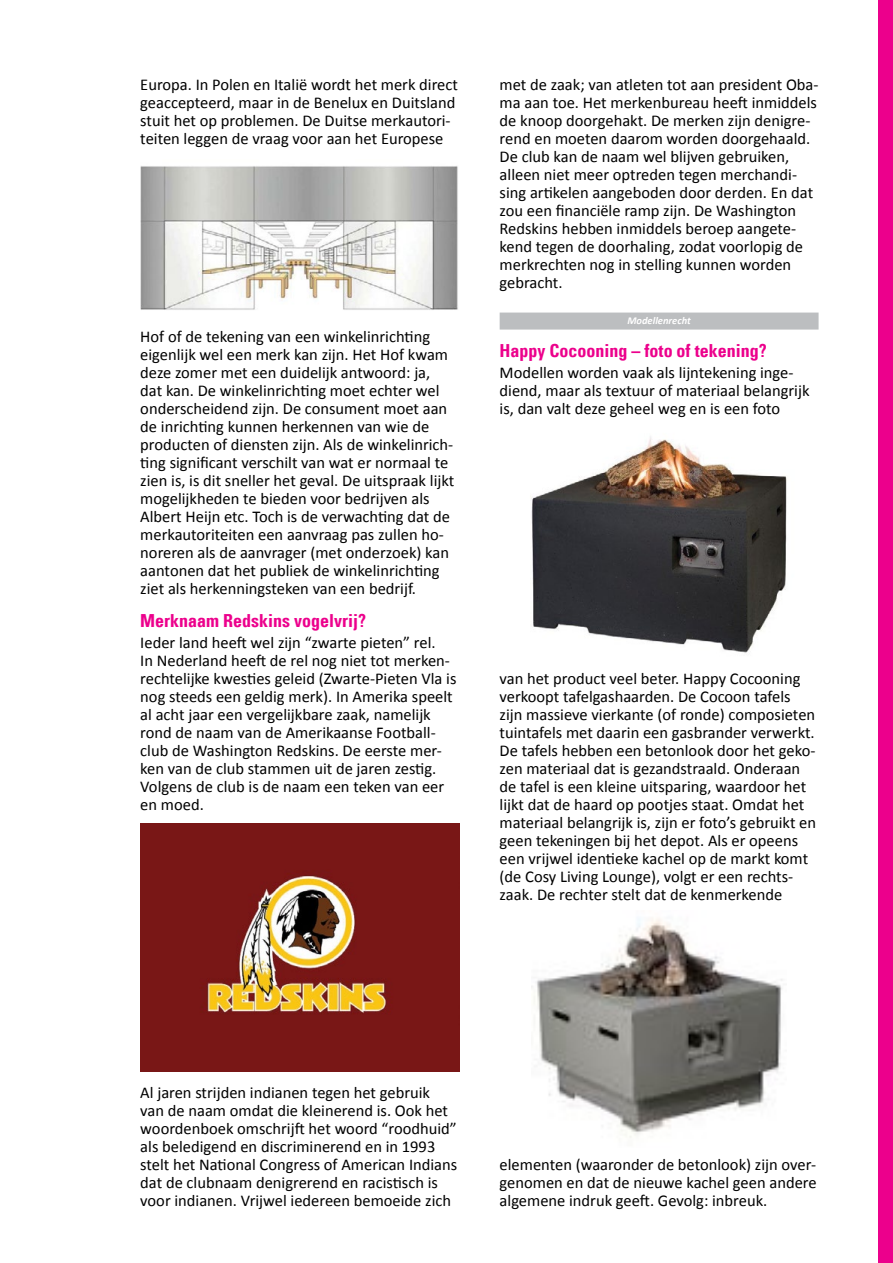
<style>
.page{position:relative;width:893px;height:1263px;background:#fff}
.page>*{position:absolute;margin:0;border:0;box-sizing:border-box;transform-origin:0 0}
.t1{font:700 condensed 18px "Univers LT";color:#ec008c}
.t2{font:16.5px/18px "Calibri";color:#000}
.t3{font:italic 700 10.5px "Calibri";color:#fff}
</style>
<div class="page">
<div style="left:878px;top:0;width:15px;height:1263px;background:#ec008c"></div>
<div style="left:500px;top:313px;width:319px;height:17px;background:#bcbec0"></div>
<img style="left:140px;top:166px;width:318px;height:144px">
<img style="left:140px;top:824px;width:319px;height:247px">
<img style="left:531px;top:436px;width:256px;height:217px">
<img style="left:531px;top:918px;width:252px;height:220px">
<p class="t2" style="left:140px;top:76px;width:319px">Europa. In Polen en Italië wordt het merk direct geaccepteerd, maar in de Benelux en Duitsland stuit het op problemen. De Duitse merkautori&shy;teiten leggen de vraag voor aan het Europese</p>
<p class="t2" style="left:140px;top:328px;width:315px">Hof of de tekening van een winkelinrichting eigenlijk wel een merk kan zijn. Het Hof kwam deze zomer met een duidelijk antwoord: ja, dat kan. De winkelinrichting moet echter wel onderscheidend zijn. De consument moet aan de inrichting kunnen herkennen van wie de producten of diensten zijn. Als de winkelinrich&shy;ting significant verschilt van wat er normaal te zien is, is dit sneller het geval. De uitspraak lijkt mogelijkheden te bieden voor bedrijven als Albert Heijn etc. Toch is de verwachting dat de merkautoriteiten een aanvraag pas zullen ho&shy;noreren als de aanvrager (met onderzoek) kan aantonen dat het publiek de winkelinrichting ziet als herkenningsteken van een bedrijf.</p>
<p class="t1" style="left:140px;top:610px;width:227px">Merknaam Redskins vogelvrij?</p>
<p class="t2" style="left:140px;top:634px;width:318px">Ieder land heeft wel zijn “zwarte pieten” rel.<br>In Nederland heeft de rel nog niet tot merken&shy;rechtelijke kwesties geleid (Zwarte-Pieten Vla is nog steeds een geldig merk). In Amerika speelt al acht jaar een vergelijkbare zaak, namelijk rond de naam van de Amerikaanse Football&shy;club de Washington Redskins. De eerste mer&shy;ken van de club stammen uit de jaren zestig.<br>Volgens de club is de naam een teken van eer en moed.</p>
<p class="t2" style="left:500px;top:76px;width:320px">met de zaak; van atleten tot aan president Oba&shy;ma aan toe. Het merkenbureau heeft inmiddels de knoop doorgehakt. De merken zijn denigre&shy;rend en moeten daarom worden doorgehaald.<br>De club kan de naam wel blijven gebruiken, alleen niet meer optreden tegen merchandi&shy;sing artikelen aangeboden door derden. En dat zou een financiële ramp zijn. De Washington Redskins hebben inmiddels beroep aangete&shy;kend tegen de doorhaling, zodat voorlopig de merkrechten nog in stelling kunnen worden gebracht.</p>
<p class="t3" style="left:627px;top:314px;width:65px">Modellenrecht</p>
<p class="t1" style="left:500px;top:340px;width:268px">Happy Cocooning – foto of tekening?</p>
<p class="t2" style="left:500px;top:364px;width:311px">Modellen worden vaak als lijntekening inge&shy;diend, maar als textuur of materiaal belangrijk is, dan valt deze geheel weg en is een foto</p>
<p class="t2" style="left:500px;top:670px;width:318px">van het product veel beter. Happy Cocooning verkoopt tafelgashaarden. De Cocoon tafels zijn massieve vierkante (of ronde) composieten tuintafels met daarin een gasbrander verwerkt.<br>De tafels hebben een betonlook door het geko&shy;zen materiaal dat is gezandstraald. Onderaan de tafel is een kleine uitsparing, waardoor het lijkt dat de haard op pootjes staat. Omdat het materiaal belangrijk is, zijn er foto’s gebruikt en geen tekeningen bij het depot. Als er opeens een vrijwel identieke kachel op de markt komt (de Cosy Living Lounge), volgt er een rechts&shy;zaak. De rechter stelt dat de kenmerkende</p>
<p class="t2" style="left:140px;top:1084px;width:318px">Al jaren strijden indianen tegen het gebruik van de naam omdat die kleinerend is. Ook het woordenboek omschrijft het woord “roodhuid” als beledigend en discriminerend en in 1993 stelt het National Congress of American Indians dat de clubnaam denigrerend en racistisch is voor indianen. Vrijwel iedereen bemoeide zich</p>
<p class="t2" style="left:500px;top:1156px;width:318px;text-align:justify">elementen (waaronder de betonlook) zijn over&shy;genomen en dat de nieuwe kachel geen andere algemene indruk geeft. Gevolg: inbreuk.</p>
</div>
